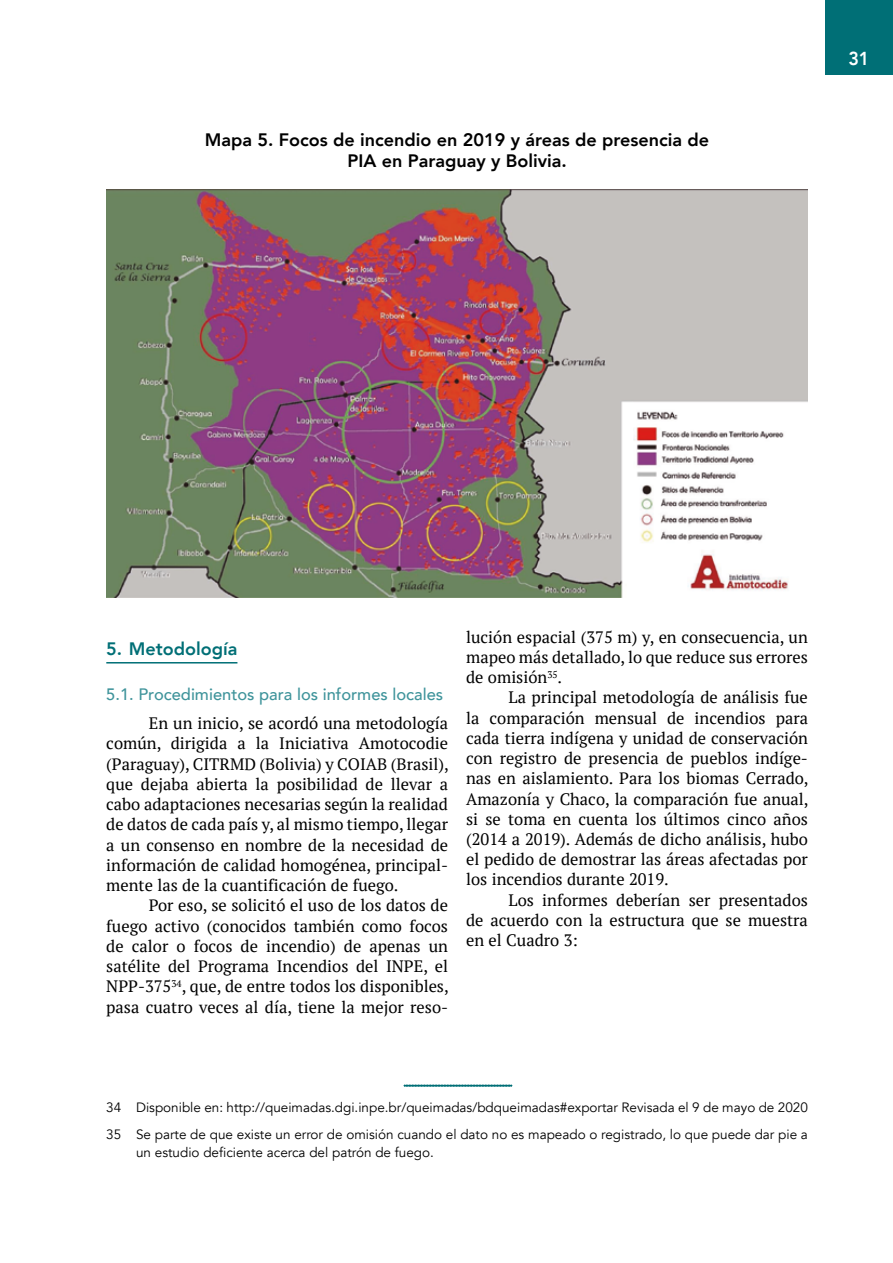
<style>
.page{position:relative;width:893px;height:1263px;background:#fff}
.page>*{position:absolute;margin:0;border:0;box-sizing:border-box;transform-origin:0 0}
.t1{font:800 18.75px "Avenir";color:#fff;scale:.95 1}
.t2{font:800 18px/21.6px "Avenir";color:#000;text-align:center}
.t3{font:800 18px "Avenir";color:#006f76}
.t4{font:16.5px/20.2px "PT Serif";color:#000;text-align:justify}
.t5{font:500 16.5px "Avenir";color:#3f949b}
.t6{font:13.5px/26.5px "Avenir";color:#000}
</style>
<div class="page">
<div style="left:825px;top:0;width:68px;height:74px;background:#006f76"></div>
<svg style="left:404px;top:1085px;width:108px;height:1px"></svg>
<hr style="left:106px;top:662px;width:131px;height:1px;background:#006f76">
<img style="left:106px;top:190px;width:702px;height:408px">
<p class="t2" style="left:205px;top:129px;width:506px">Mapa 5. Focos de incendio en 2019 y áreas de presencia de<br>PIA en Paraguay y Bolivia.</p>
<p class="t1" style="left:848px;top:44px;width:24px">31</p>
<p class="t3" style="left:106px;top:635px;width:133px">5. Metodología</p>
<p class="t5" style="left:106px;top:680px;width:338px">5.1. Procedimientos para los informes locales</p>
<p class="t4" style="left:106px;top:713px;width:344px;text-indent:43px">En un inicio, se acordó una metodología común, dirigida a la Iniciativa Amotocodie (Paraguay), CITRMD (Bolivia) y COIAB (Brasil), que dejaba abierta la posibilidad de llevar a cabo adaptaciones necesarias según la realidad de datos de cada país y, al mismo tiempo, llegar a un consenso en nombre de la necesidad de información de calidad homogénea, principal&shy;mente las de la cuantificación de fuego.</p>
<p class="t4" style="left:106px;top:895px;width:344px;text-indent:43px">Por eso, se solicitó el uso de los datos de fuego activo (conocidos también como focos de calor o focos de incendio) de apenas un satélite del Programa Incendios del INPE, el NPP-375<sup>34</sup>, que, de entre todos los disponibles, pasa cuatro veces al día, tiene la mejor reso-</p>
<p class="t4" style="left:466px;top:626px;width:343px">lución espacial (375 m) y, en consecuencia, un mapeo más detallado, lo que reduce sus errores de omisión<sup>35</sup>.</p>
<p class="t4" style="left:466px;top:687px;width:344px;text-indent:43px">La principal metodología de análisis fue la comparación mensual de incendios para cada tierra indígena y unidad de conservación con registro de presencia de pueblos indíge&shy;nas en aislamiento. Para los biomas Cerrado, Amazonía y Chaco, la comparación fue anual, si se toma en cuenta los últimos cinco años (2014 a 2019). Además de dicho análisis, hubo el pedido de demostrar las áreas afectadas por los incendios durante 2019.</p>
<p class="t4" style="left:466px;top:889px;width:343px;text-indent:43px">Los informes deberían ser presentados de acuerdo con la estructura que se muestra en el Cuadro 3:</p>
<p class="t6" style="left:106px;top:1094px;width:703px">34 Disponible en: http://queimadas.dgi.inpe.br/queimadas/bdqueimadas#exportar Revisada el 9 de mayo de 2020<br>35 Se parte de que existe un error de omisión cuando el dato no es mapeado o registrado, lo que puede dar pie a</p>
<p class="t6" style="left:136px;top:1139px;width:299px">un estudio deficiente acerca del patrón de fuego.</p>
</div>
